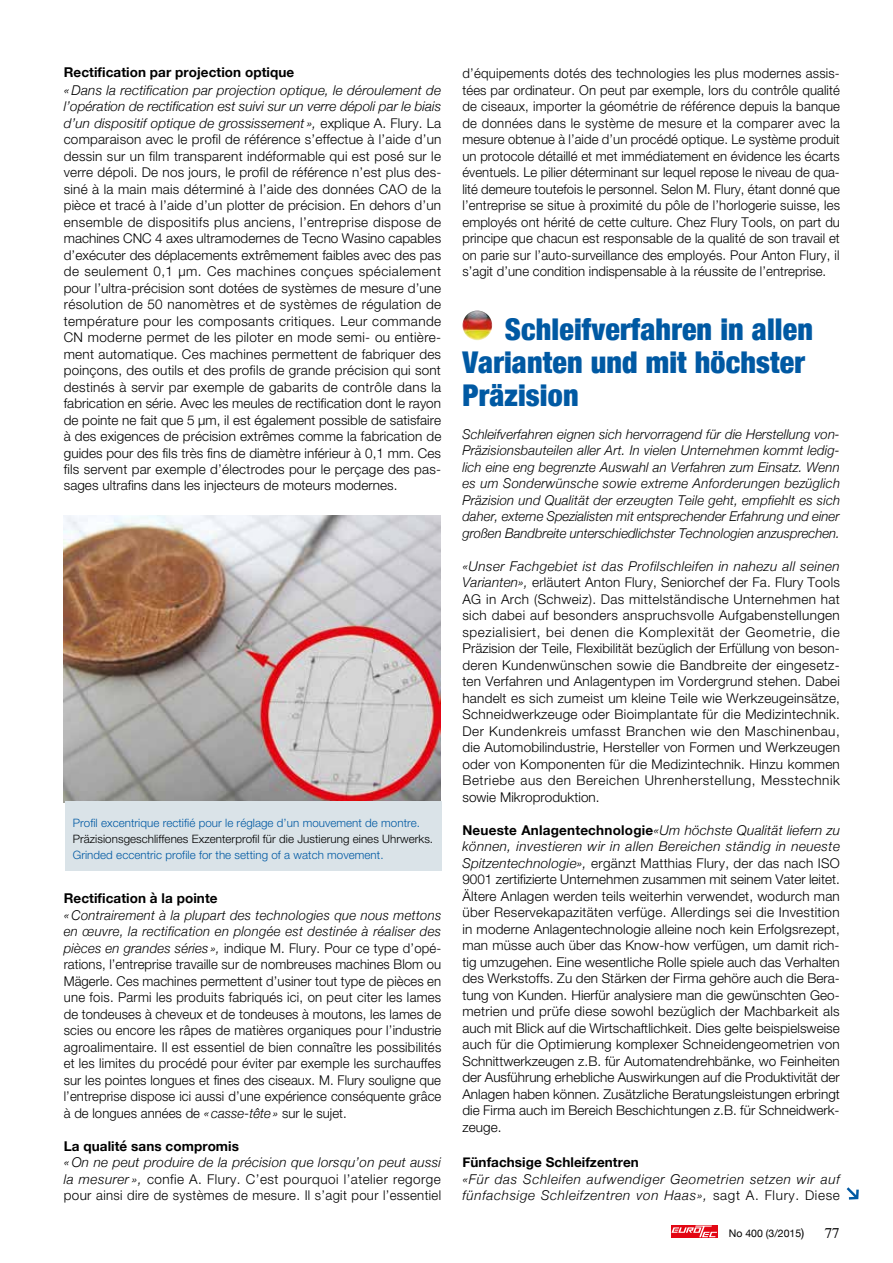
<style>
.page{position:relative;width:893px;height:1263px;background:#fff}
.page>*{position:absolute;margin:0;border:0;box-sizing:border-box;transform-origin:0 0}
.t1{font:900 condensed 30px/33px "Helvetica Neue";letter-spacing:.005em;color:#0059a3}
.t2{font:300 13.5px/16.5px "Helvetica Neue";letter-spacing:.005em;color:#000;text-align:justify}
.t3{font:italic 300 13.5px/16.5px "Helvetica Neue";letter-spacing:.05em;color:#000;text-align:justify}
.t4{font:700 13.5px "Helvetica Neue";letter-spacing:.005em;color:#000}
.t5{font:300 11.55px "Helvetica Neue";letter-spacing:.005em;color:#0059a3}
.t6{font:300 11.55px "Helvetica Neue";letter-spacing:.005em;color:#000}
.t7{font:10.5px "Helvetica Neue";color:#000}
.s1{font-style:italic}
.s2{font-weight:700}
.s3{font-style:normal}
.s4{font-size:12px}
</style>
<div class="page">
<div style="left:671px;top:1225px;width:47px;height:12px;background:#e30613"></div>
<svg style="left:671px;top:1225px;width:46px;height:12px"></svg>
<img style="left:64px;top:515px;width:377px;height:287px">
<div style="left:65px;top:801px;width:376px;height:69px;background:#dae3e8"></div>
<img style="left:462px;top:310px;width:30px;height:30px;border-radius:15px">
<svg style="left:847px;top:1187px;width:12px;height:12px"></svg>
<p class="t4" style="left:64px;top:62px;width:232px">Rectification par projection optique</p>
<p class="t2" style="left:64px;top:81px;width:379px"><span class="s1">«Dans la rectification par projection optique, le déroulement de l’opération de rectification est suivi sur un verre dépoli par le biais d’un dispositif optique de grossissement »,</span> explique A. Flury. La comparaison avec le profil de référence s’effectue à l’aide d’un dessin sur un film transparent indéformable qui est posé sur le verre dépoli. De nos jours, le profil de référence n’est plus des&shy;siné à la main mais déterminé à l’aide des données CAO de la pièce et tracé à l’aide d’un plotter de précision. En dehors d’un ensemble de dispositifs plus anciens, l’entreprise dispose de machines CNC 4 axes ultramodernes de Tecno Wasino capables d’exécuter des déplacements extrêmement faibles avec des pas de seulement 0,1 µm. Ces machines conçues spécialement pour l’ultra-précision sont dotées de systèmes de mesure d’une résolution de 50 nanomètres et de systèmes de régulation de température pour les composants critiques. Leur commande CN moderne permet de les piloter en mode semi- ou entière&shy;ment automatique. Ces machines permettent de fabriquer des poinçons, des outils et des profils de grande précision qui sont destinés à servir par exemple de gabarits de contrôle dans la fabrication en série. Avec les meules de rectification dont le rayon de pointe ne fait que 5 µm, il est également possible de satisfaire à des exigences de précision extrêmes comme la fabrication de guides pour des fils très fins de diamètre inférieur à 0,1 mm. Ces fils servent par exemple d’électrodes pour le perçage des pas&shy;sages ultrafins dans les injecteurs de moteurs modernes.</p>
<p class="t5" style="left:73px;top:815px;width:349px">Profil excentrique rectifié pour le réglage d’un mouvement de montre.</p>
<p class="t6" style="left:73px;top:831px;width:362px">Präzisionsgeschliffenes Exzenterprofil für die Justierung eines Uhrwerks.</p>
<p class="t5" style="left:73px;top:847px;width:312px">Grinded eccentric profile for the setting of a watch movement.</p>
<p class="t4" style="left:64px;top:888px;width:155px">Rectification à la pointe</p>
<p class="t2" style="left:64px;top:906px;width:379px"><span class="s1">« Contrairement à la plupart des technologies que nous mettons en œuvre, la rectification en plongée est destinée à réaliser des pièces en grandes séries »,</span> indique M. Flury. Pour ce type d’opé&shy;rations, l’entreprise travaille sur de nombreuses machines Blom ou Mägerle. Ces machines permettent d’usiner tout type de pièces en une fois. Parmi les produits fabriqués ici, on peut citer les lames de tondeuses à cheveux et de tondeuses à moutons, les lames de scies ou encore les râpes de matières organiques pour l’industrie agroalimentaire. Il est essentiel de bien connaître les possibilités et les limites du procédé pour éviter par exemple les surchauffes sur les pointes longues et fines des ciseaux. M. Flury souligne que l’entreprise dispose ici aussi d’une expérience conséquente grâce à de longues années de <span class="s1">« casse-tête »</span> sur le sujet.</p>
<p class="t4" style="left:64px;top:1135px;width:177px">La qualité sans compromis</p>
<p class="t2" style="left:64px;top:1154px;width:379px"><span class="s1">« On ne peut produire de la précision que lorsqu’on peut aussi la mesurer »,</span> confie A. Flury. C’est pourquoi l’atelier regorge pour ainsi dire de systèmes de mesure. Il s’agit pour l’essentiel</p>
<p class="t2" style="left:462px;top:65px;width:379px">d’équipements dotés des technologies les plus modernes assis&shy;tées par ordinateur. On peut par exemple, lors du contrôle qualité de ciseaux, importer la géométrie de référence depuis la banque de données dans le système de mesure et la comparer avec la mesure obtenue à l’aide d’un procédé optique. Le système produit un protocole détaillé et met immédiatement en évidence les écarts éventuels. Le pilier déterminant sur lequel repose le niveau de qua&shy;lité demeure toutefois le personnel. Selon M. Flury, étant donné que l’entreprise se situe à proximité du pôle de l’horlogerie suisse, les employés ont hérité de cette culture. Chez Flury Tools, on part du principe que chacun est responsable de la qualité de son travail et on parie sur l’auto-surveillance des employés. Pour Anton Flury, il s’agit d’une condition indispensable à la réussite de l’entreprise.</p>
<h1 class="t1" style="left:462px;top:311px;width:352px;text-indent:43px">Schleifverfahren in allen<br>Varianten und mit höchster<br>Präzision</h1>
<p class="t3" style="left:462px;top:425px;width:379px">Schleifverfahren eignen sich hervorragend für die Herstellung von-Präzisionsbauteilen aller Art. In vielen Unternehmen kommt ledig&shy;lich eine eng begrenzte Auswahl an Verfahren zum Einsatz. Wenn es um Sonderwünsche sowie extreme Anforderungen bezüglich Präzision und Qualität der erzeugten Teile geht, empfiehlt es sich daher, externe Spezialisten mit entsprechender Erfahrung und einer großen Bandbreite unterschiedlichster Technologien anzusprechen.</p>
<p class="t2" style="left:462px;top:557px;width:379px"><span class="s1">«Unser Fachgebiet ist das Profilschleifen in nahezu all seinen Varianten»,</span> erläutert Anton Flury, Seniorchef der Fa. Flury Tools AG in Arch (Schweiz). Das mittelständische Unternehmen hat sich dabei auf besonders anspruchsvolle Aufgabenstellungen spezialisiert, bei denen die Komplexität der Geometrie, die Präzision der Teile, Flexibilität bezüglich der Erfüllung von beson&shy;deren Kundenwünschen sowie die Bandbreite der eingesetz&shy;ten Verfahren und Anlagentypen im Vordergrund stehen. Dabei handelt es sich zumeist um kleine Teile wie Werkzeugeinsätze, Schneidwerkzeuge oder Bioimplantate für die Medizintechnik.<br>Der Kundenkreis umfasst Branchen wie den Maschinenbau, die Automobilindustrie, Hersteller von Formen und Werkzeugen oder von Komponenten für die Medizintechnik. Hinzu kommen Betriebe aus den Bereichen Uhrenherstellung, Messtechnik sowie Mikroproduktion.</p>
<p class="t2" style="left:462px;top:821px;width:379px"><span class="s2">Neueste Anlagentechnologie</span><span class="s1">«Um höchste Qualität liefern zu können, investieren wir in allen Bereichen ständig in neueste Spitzentechnologie»,</span> ergänzt Matthias Flury, der das nach ISO 9001 zertifizierte Unternehmen zusammen mit seinem Vater leitet.<br>Ältere Anlagen werden teils weiterhin verwendet, wodurch man über Reservekapazitäten verfüge. Allerdings sei die Investition in moderne Anlagentechnologie alleine noch kein Erfolgsrezept, man müsse auch über das Know-how verfügen, um damit rich&shy;tig umzugehen. Eine wesentliche Rolle spiele auch das Verhalten des Werkstoffs. Zu den Stärken der Firma gehöre auch die Bera&shy;tung von Kunden. Hierfür analysiere man die gewünschten Geo&shy;metrien und prüfe diese sowohl bezüglich der Machbarkeit als auch mit Blick auf die Wirtschaftlichkeit. Dies gelte beispielsweise auch für die Optimierung komplexer Schneidengeometrien von Schnittwerkzeugen z.B. für Automatendrehbänke, wo Feinheiten der Ausführung erhebliche Auswirkungen auf die Produktivität der Anlagen haben können. Zusätzliche Beratungsleistungen erbringt die Firma auch im Bereich Beschichtungen z.B. für Schneidwerk&shy;zeuge.</p>
<p class="t4" style="left:462px;top:1152px;width:178px">Fünfachsige Schleifzentren</p>
<p class="t3" style="left:462px;top:1169px;width:379px">«Für das Schleifen aufwendiger Geometrien setzen wir auf fünfachsige Schleifzentren von Haas», <span class="s3">sagt A. Flury. Diese</span></p>
<p class="t7" style="left:729px;top:1226px;width:77px">No 400 (3/2015<span class="s4">)</span></p>
</div>
